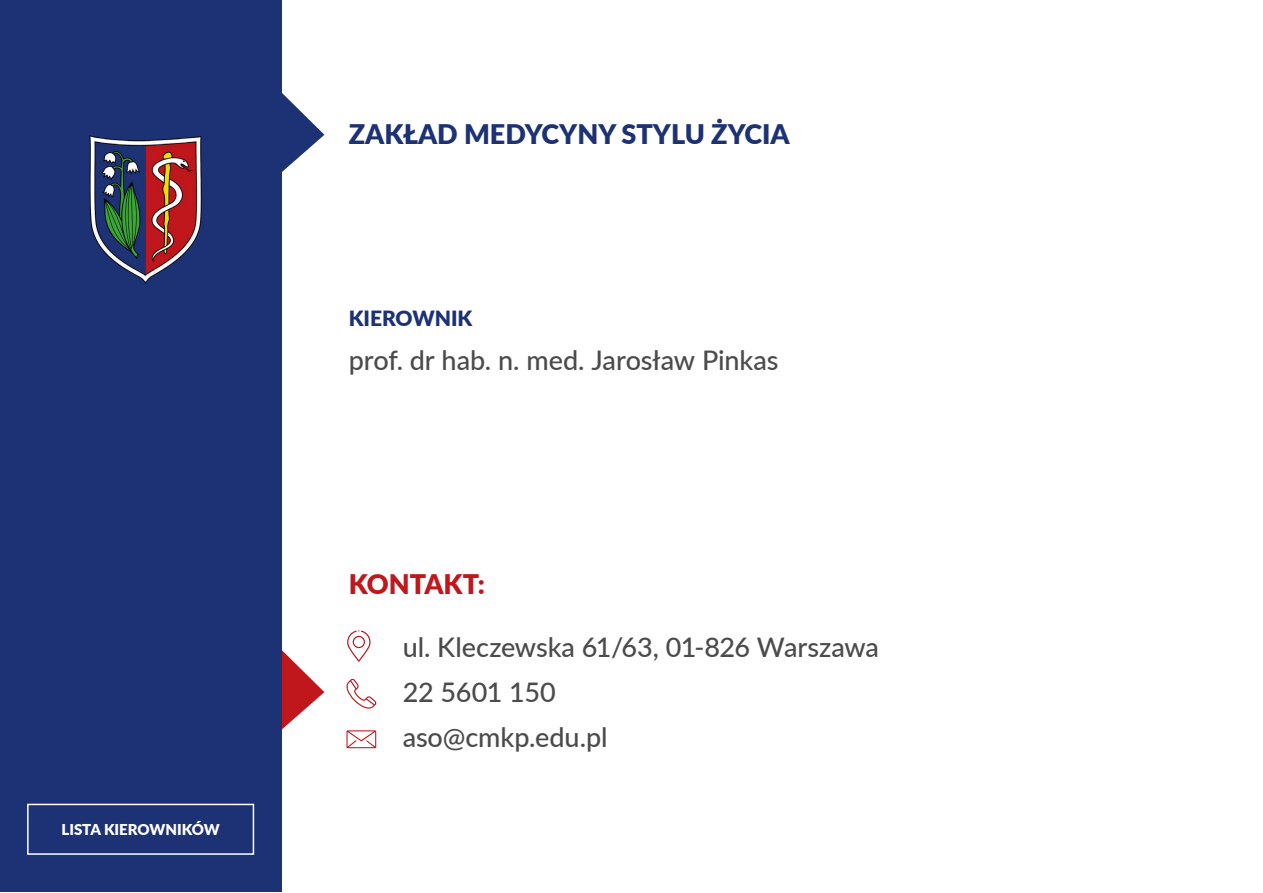
<style>
.page{position:relative;width:1263px;height:893px;background:#fff}
.page>*{position:absolute;margin:0;border:0;box-sizing:border-box;transform-origin:0 0}
.t1{font:500 27px/45px "Lato";letter-spacing:-.005em;color:#4b4b4b}
.t2{font:900 27px "Lato";color:#1d3274}
.t3{font:900 27px "Lato";color:#c0171c}
.t4{font:900 21px "Lato";color:#1d3274}
.t5{font:900 15px "Lato";color:#fff}
</style>
<div class="page">
<svg style="left:281px;top:611px;width:43px;height:156px"></svg>
<svg style="left:281px;top:54px;width:43px;height:155px"></svg>
<div style="left:0;top:1px;width:281px;height:891px;background:#1d3274"></div>
<svg style="left:346px;top:678px;width:31px;height:31px"></svg>
<svg style="left:346px;top:730px;width:30px;height:18px"></svg>
<svg style="left:347px;top:630px;width:23px;height:32px"></svg>
<div style="left:27px;top:804px;width:227px;height:51px;border:2px solid #fff"></div>
<img style="left:89px;top:135px;width:113px;height:149px">
<p class="t5" style="left:61px;top:818px;width:160px">LISTA KIEROWNIKÓW</p>
<p class="t2" style="left:349px;top:113px;width:443px">ZAKŁAD MEDYCYNY STYLU ŻYCIA</p>
<p class="t4" style="left:349px;top:303px;width:125px">KIEROWNIK</p>
<p class="t1" style="left:349px;top:337px;width:431px">prof. dr hab. n. med. Jarosław Pinkas</p>
<p class="t3" style="left:349px;top:564px;width:138px">KONTAKT:</p>
<p class="t1" style="left:403px;top:624px;width:478px">ul. Kleczewska 61/63, 01-826 Warszawa<br>22 5601 150<br>aso@cmkp.edu.pl</p>
</div>
